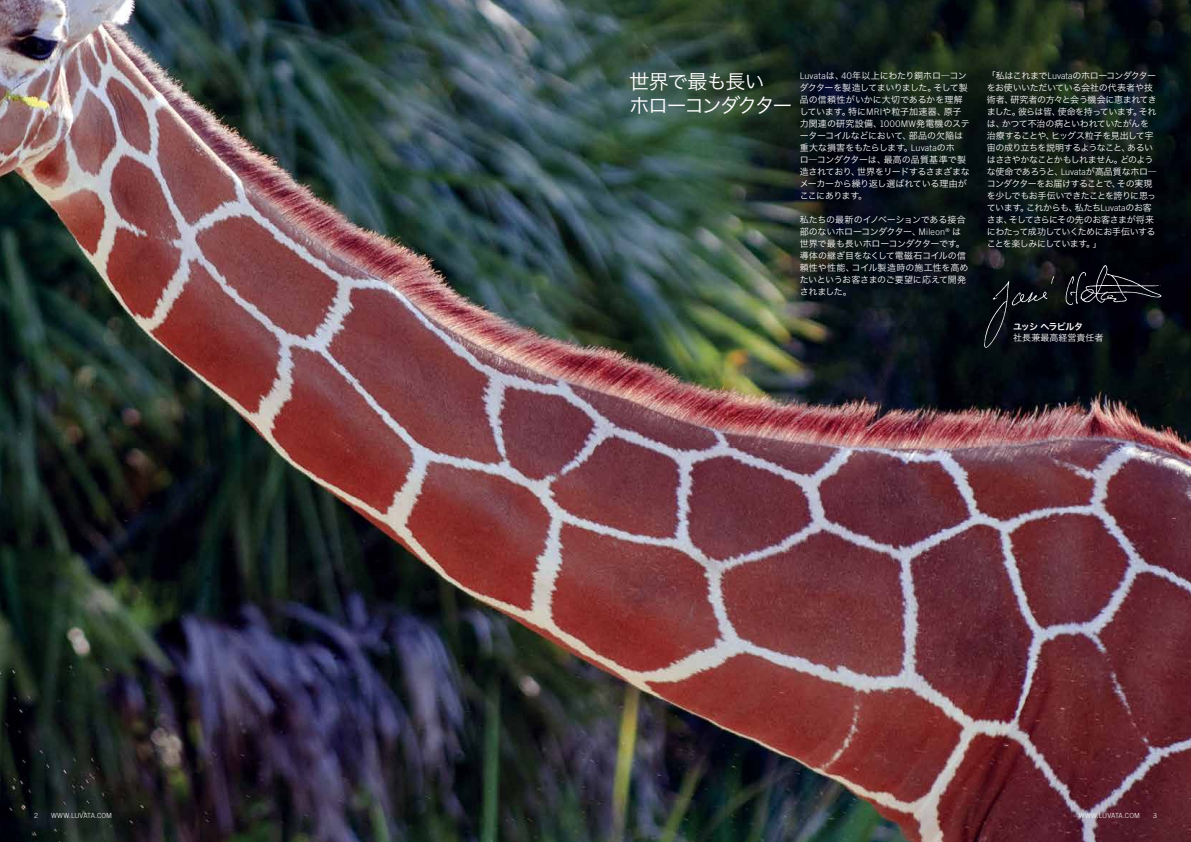
<style>
.page{position:relative;width:1191px;height:842px;background:#fff}
.page>*{position:absolute;margin:0;border:0;box-sizing:border-box;transform-origin:0 0}
.t1{font:20px/24px "Hira Kaku Pro W3";letter-spacing:-.065em;color:#fff}
.t2{font:9px/12px "Hira Kaku Pro W3";letter-spacing:-.035em;color:#fff}
.t3{font:9px "Hira Kaku Pro W3";color:#fff}
.t4{font:9px "Hira Kaku Pro N W6";letter-spacing:-.08em;color:#fff}
.t5{font:300 7px "Trade Gothic LT Std";letter-spacing:.01em;color:#fff}
.s1{font-family:"Trade Gothic LT Std";font-weight:300}
</style>
<div class="page">
<img style="left:0;top:0;width:1191px;height:842px">
<img style="left:982px;top:265px;width:179px;height:83px">
<h1 class="t1" style="left:629px;top:68px;width:164px">世界で最も長い<br>ホローコンダクター</h1>
<p class="t2" style="left:799px;top:69px;width:172px"><span class="s1">Luvata</span>は、<span class="s1">40</span>年以上にわたり銅ホロ―コンダクターを製造してまいりました。そして製品の信頼性がいかに大切であるかを理解しています。特に<span class="s1">MRI</span>や粒子加速器、原子力関連の研究設備、<span class="s1">1000MW</span>発電機のステーターコイルなどにおいて、部品の欠陥は重大な損害をもたらします。<span class="s1">Luvata</span>のホロ―コンダクターは、最高の品質基準で製造されており、世界をリードするさまざまなメーカーから繰り返し選ばれている理由がここにあります。</p>
<p class="t2" style="left:799px;top:213px;width:170px">私たちの最新のイノベーションである接合部のないホローコンダクター、<span class="s1">Mileon</span><sup>®</sup> は世界で最も長いホローコンダクターです。導体の継ぎ目をなくして電磁石コイルの信頼性や性能、コイル製造時の施工性を高めたいというお客さまのご要望に応えて開発されました。</p>
<p class="t2" style="left:986px;top:69px;width:172px">「私はこれまで<span class="s1">Luvata</span>のホローコンダクターをお使いいただいている会社の代表者や技術者、研究者の方々と会う機会に恵まれてきました。彼らは皆、使命を持っています。それは、かつて不治の病といわれていたがんを治療することや、ヒッグス粒子を見出して宇宙の成り立ちを説明するようなこと、あるいはささやかなことかもしれません。どのような使命であろうと、<span class="s1">Luvata</span>が高品質なホロ―コンダクターをお届けすることで、その実現を少しでもお手伝いできたことを誇りに思っています。これからも、私たち<span class="s1">Luvata</span>のお客さま、そしてさらにその先のお客さまが将来にわたって成功していくためにお手伝いすることを楽しみにしています。」</p>
<p class="t4" style="left:1013px;top:319px;width:72px">ユッシ ヘラビルタ</p>
<p class="t3" style="left:1013px;top:329px;width:92px">社長兼最高経営責任者</p>
<p class="t5" style="left:34px;top:811px;width:5px">2</p>
<p class="t5" style="left:51px;top:811px;width:63px">WWW.LUVATA.COM</p>
<p class="t5" style="left:1078px;top:811px;width:63px">WWW.LUVATA.COM</p>
<p class="t5" style="left:1153px;top:811px;width:5px">3</p>
</div>
